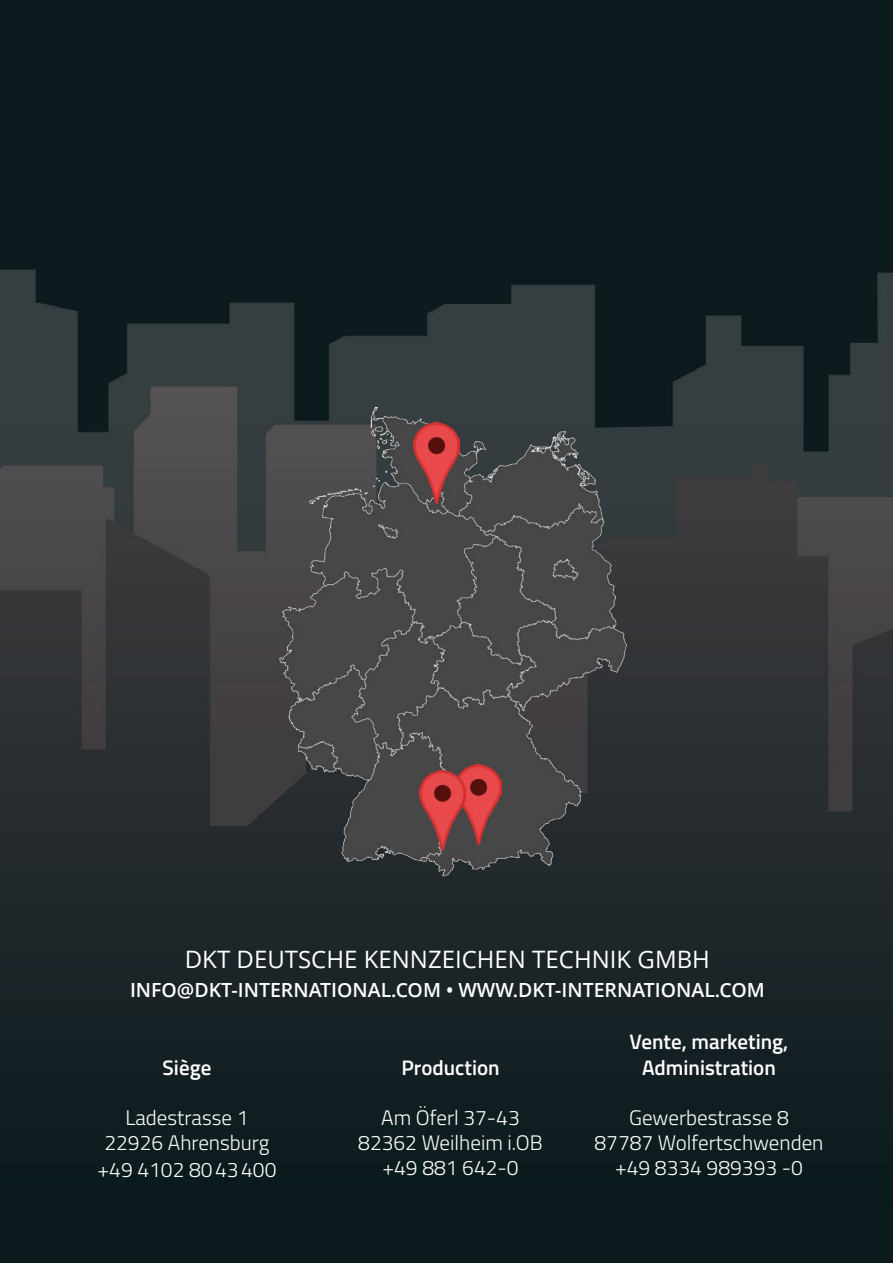
<style>
.page{position:relative;width:893px;height:1263px;background:#fff}
.page>*{position:absolute;margin:0;border:0;box-sizing:border-box;transform-origin:0 0}
.t1{font:24px "Open Sans";color:#fff}
.t2{font:300 21px/25.2px "Titillium";color:#fff;text-align:center}
.t3{font:600 21px/25.2px "Titillium";color:#fff;text-align:center}
.t4{font:600 19.5px "Open Sans";color:#fff}
</style>
<div class="page">
<img style="left:0;top:0;width:893px;height:1263px">
<img style="left:275px;top:405px;width:355px;height:473px">
<img style="left:455px;top:764px;width:46px;height:81px">
<img style="left:413px;top:423px;width:46px;height:80px">
<img style="left:419px;top:770px;width:46px;height:81px">
<p class="t1" style="left:185px;top:943px;width:527px">DKT DEUTSCHE KENNZEICHEN TECHNIK GMBH</p>
<p class="t4" style="left:130px;top:976px;width:636px">INFO@DKT-INTERNATIONAL.COM • WWW.DKT-INTERNATIONAL.COM</p>
<p class="t3" style="left:163px;top:1053px;width:50px">Siège</p>
<p class="t2" style="left:98px;top:1103px;width:180px;line-height:26.1px">Ladestrasse 1<br>22926 Ahrensburg +49 4102 80 43 400</p>
<p class="t3" style="left:401px;top:1053px;width:100px">Production</p>
<p class="t2" style="left:358px;top:1104px;width:186px">Am Öferl 37-43<br>82362 Weilheim i.OB +49 881 642-0</p>
<p class="t3" style="left:629px;top:1028px;width:160px">Vente, marketing,<br>Administration</p>
<p class="t2" style="left:594px;top:1104px;width:230px">Gewerbestrasse 8<br>87787 Wolfertschwenden +49 8334 989393 -0</p>
</div>
